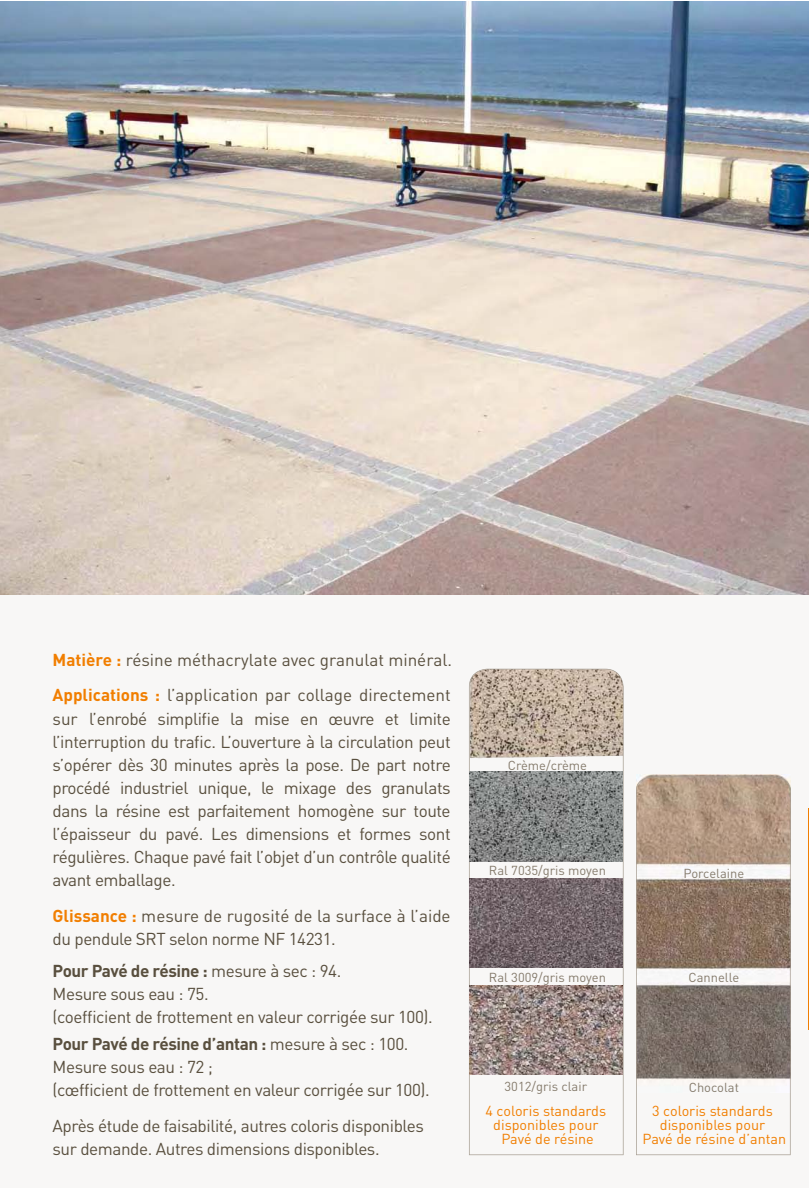
<style>
.page{position:relative;width:809px;height:1189px;background:#fff}
.page>*{position:absolute;margin:0;border:0;box-sizing:border-box;transform-origin:0 0}
.t1{font:17.1px/23.1px "DIN";letter-spacing:-.025em;color:#594f3e}
.t2{font:17.1px/35.8px "DIN";color:#594f3e}
.t3{font:14.4px/14.4px "DIN";color:#f17e00;text-align:center}
.t4{font:12.9px "DIN";color:#857b6c}
.s1{font-weight:700;color:#f17e00}
.s2{font-weight:700}
</style>
<div class="page">
<div style="left:0;top:1px;width:808px;height:1186px;background:#f8f7f6"></div>
<svg style="left:636px;top:776px;width:154px;height:379px"></svg>
<img style="left:0;top:1px;width:807px;height:593px">
<svg style="left:469px;top:669px;width:154px;height:486px"></svg>
<img style="left:469px;top:986px;width:153px;height:89px">
<img style="left:469px;top:878px;width:153px;height:89px">
<img style="left:469px;top:772px;width:153px;height:89px">
<hr style="left:807px;top:808px;width:1px;height:221px;background:#f17e00">
<p class="t2" style="left:53px;top:641px;width:401px"><span class="s1">Matière :</span> résine méthacrylate avec granulat minéral.<br><span class="s1">Applications :</span> l’application par collage directement</p>
<p class="t1" style="left:53px;top:706px;width:399px;text-align:justify">sur l’enrobé simplifie la mise en œuvre et limite l’interruption du trafic. L’ouverture à la circulation peut s’opérer dès 30 minutes après la pose. De part notre procédé industriel unique, le mixage des granulats dans la résine est parfaitement homogène sur toute l’épaisseur du pavé. Les dimensions et formes sont régulières. Chaque pavé fait l’objet d’un contrôle qualité avant emballage.</p>
<p class="t1" style="left:53px;top:904px;width:399px"><span class="s1">Glissance :</span> mesure de rugosité de la surface à l’aide du pendule SRT selon norme NF 14231.</p>
<p class="t1" style="left:53px;top:958px;width:381px"><span class="s2">Pour Pavé de résine :</span> mesure à sec : 94.<br>Mesure sous eau : 75.<br>(coefficient de frottement en valeur corrigée sur 100).</p>
<p class="t1" style="left:53px;top:1032px;width:378px"><span class="s2">Pour Pavé de résine d’antan :</span> mesure à sec : 100.<br>Mesure sous eau : 72 ;<br>(cœfficient de frottement en valeur corrigée sur 100).</p>
<p class="t1" style="left:53px;top:1114px;width:372px">Après étude de faisabilité, autres coloris disponibles sur demande. Autres dimensions disponibles.</p>
<p class="t4" style="left:507px;top:757px;width:81px">Crème/crème</p>
<p class="t4" style="left:488px;top:862px;width:118px">Ral 7035/gris moyen</p>
<p class="t4" style="left:488px;top:969px;width:118px">Ral 3009/gris moyen</p>
<p class="t4" style="left:504px;top:1078px;width:84px">3012/gris clair</p>
<p class="t3" style="left:485px;top:1103px;width:122px">4 coloris standards disponibles pour<br>Pavé de résine</p>
<p class="t4" style="left:683px;top:865px;width:62px">Porcelaine</p>
<p class="t4" style="left:688px;top:970px;width:52px">Cannelle</p>
<p class="t4" style="left:688px;top:1080px;width:52px">Chocolat</p>
<p class="t3" style="left:642px;top:1103px;width:145px">3 coloris standards disponibles pour<br>Pavé de résine d’antan</p>
</div>
